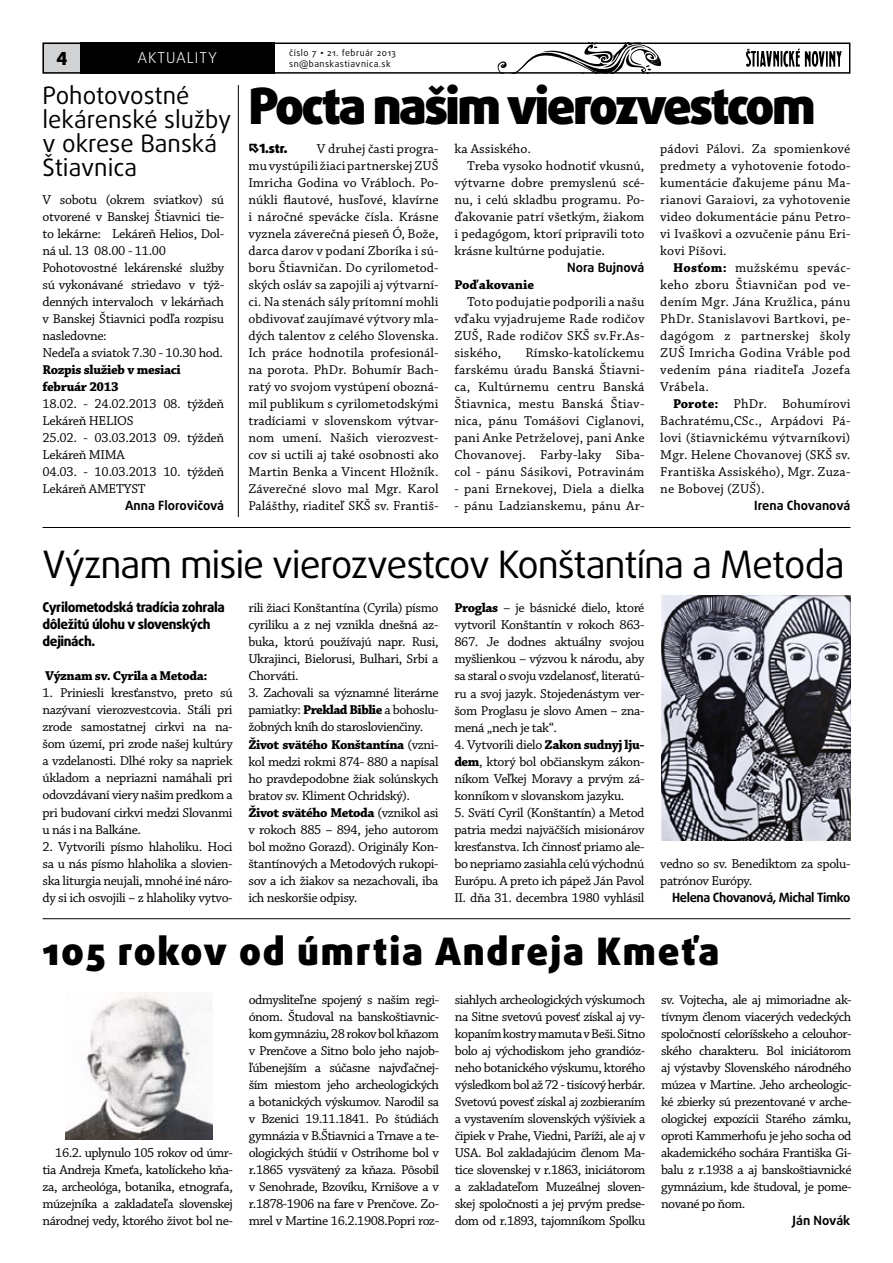
<style>
.page{position:relative;width:893px;height:1263px;background:#fff}
.page>*{position:absolute;margin:0;border:0;box-sizing:border-box;transform-origin:0 0}
.t1{font:900 49.8px "Daxline Pro";letter-spacing:-.05em;color:#000}
.t2{font:37.8px "Daxline Pro";letter-spacing:-.03em;color:#000}
.t3{font:900 37.8px "Daxline Pro";letter-spacing:.05em;color:#000}
.t4{font:24px/24px "Daxline Pro";color:#000}
.t5{font:900 18px "Daxline Pro";color:#000}
.t6{font:300 15px "Daxline Pro";letter-spacing:.06em;color:#fff}
.t7{font:13.5px/17px "Chaparral Pro Capt";letter-spacing:-.025em;color:#000;text-align:justify}
.t8{font:13.5px "Chaparral Pro Capt";color:#000}
.t9{font:700 13.5px/17px "Chaparral Pro";letter-spacing:-.03em;color:#000}
.t10{font:800 13.5px/17px "Daxline Pro";letter-spacing:-.03em;color:#000}
.t11{font:13.5px "Chaparral Pro Capt";letter-spacing:.01em;color:#000}
.t12{font:700 13.5px "Chaparral Pro";color:#000}
.t13{font:700 12.75px "Daxline Pro";letter-spacing:-.015em;color:#000}
.t14{font:900 12.75px "Daxline Pro";color:#000}
.t15{font:9px "Daxline Pro";letter-spacing:.05em;color:#000}
.s1{font-family:"Gill Sans MT Pro"}
.s2{font-family:"Chaparral Pro";font-weight:700}
.s3{font-family:"Chaparral Pro Capt";font-weight:400}
</style>
<div class="page">
<div style="left:43px;top:43px;width:46px;height:31px;background:#d1d3d4"></div>
<svg style="left:497px;top:46px;width:165px;height:25px"></svg>
<div style="left:43px;top:43px;width:807px;height:31px;border:2px solid #000"></div>
<div style="left:80px;top:43px;width:194px;height:31px;background:#000"></div>
<svg style="left:746px;top:49px;width:96px;height:18px"></svg>
<hr style="left:238px;top:85px;width:1px;height:432px;background:#000">
<hr style="left:43px;top:527px;width:807px;height:1px;background:#000">
<hr style="left:43px;top:918px;width:807px;height:1px;background:#000">
<img style="left:661px;top:595px;width:189px;height:246px">
<img style="left:66px;top:992px;width:147px;height:148px">
<h3 class="t5" style="left:56px;top:46px;width:12px">4</h3>
<p class="t15" style="left:289px;top:47px;width:108px">číslo 7 <span class="s1">•</span> 21. február 2013</p>
<p class="t6" style="left:137px;top:48px;width:81px">AKTUALITY</p>
<p class="t15" style="left:289px;top:58px;width:103px">sn@banskastiavnica.sk</p>
<h3 class="t4" style="left:43px;top:83px;width:190px">Pohotovostné lekárenské služby v okrese Banská<br>Štiavnica</h3>
<p class="t7" style="left:43px;top:192px;width:183px;text-align:left">V sobotu (okrem sviatkov) sú otvorené v Banskej Štiavnici tie&shy;to lekárne: Lekáreň Helios, Dol&shy;ná ul. 13 08.00 - 11.00<br>Pohotovostné lekárenské služby sú vykonávané striedavo v týž&shy;denných intervaloch v lekárňach v Banskej Štiavnici podľa rozpisu nasledovne:<br>Nedeľa a sviatok 7.30 - 10.30 hod.</p>
<p class="t9" style="left:43px;top:362px;width:140px">Rozpis služieb v mesiaci február 2013</p>
<p class="t7" style="left:43px;top:396px;width:183px;text-align:left">18.02. - 24.02.2013 08. týždeň<br>Lekáreň HELIOS<br>25.02. - 03.03.2013 09. týždeň<br>Lekáreň MIMA<br>04.03. - 10.03.2013 10. týždeň<br>Lekáreň AMETYST</p>
<p class="t13" style="left:125px;top:497px;width:101px">Anna Florovičová</p>
<h1 class="t1" style="left:248px;top:73px;width:569px">Pocta našim vierozvestcom</h1>
<p class="t7" style="left:248px;top:141px;width:192px;text-indent:68px">V druhej časti progra&shy;mu vystúpili žiaci partnerskej ZUŠ Imricha Godina vo Vrábloch. Po&shy;núkli flautové, husľové, klavírne i náročné spevácke čísla. Krásne vyznela záverečná pieseň Ó, Bože, darca darov v podaní Zboríka i sú&shy;boru Štiavničan. Do cyrilometod&shy;ských osláv sa zapojili aj výtvarní&shy;ci. Na stenách sály prítomní mohli obdivovať zaujímavé výtvory mla&shy;dých talentov z celého Slovenska.<br>Ich práce hodnotila profesionál&shy;na porota. PhDr. Bohumír Bach&shy;ratý vo svojom vystúpení obozná&shy;mil publikum s cyrilometodskými tradíciami v slovenskom výtvar&shy;nom umení. Našich vierozvest&shy;cov si uctili aj také osobnosti ako Martin Benka a Vincent Hložník.<br>Záverečné slovo mal Mgr. Karol Palášthy, riaditeľ SKŠ sv. Františ-</p>
<p class="t8" style="left:454px;top:141px;width:78px">ka Assiského.</p>
<p class="t14" style="left:248px;top:140px;width:41px">•1.str.</p>
<p class="t8" style="left:467px;top:158px;width:179px">Treba vysoko hodnotiť vkusnú,</p>
<p class="t8" style="left:454px;top:175px;width:192px">výtvarne dobre premyslenú scé-</p>
<p class="t8" style="left:454px;top:192px;width:192px">nu, i celú skladbu programu. Po-</p>
<p class="t8" style="left:454px;top:209px;width:192px">ďakovanie patrí všetkým, žiakom</p>
<p class="t8" style="left:454px;top:226px;width:192px">i pedagógom, ktorí pripravili toto</p>
<p class="t8" style="left:454px;top:243px;width:152px">krásne kultúrne podujatie.</p>
<p class="t13" style="left:567px;top:259px;width:79px">Nora Bujnová</p>
<p class="t12" style="left:454px;top:277px;width:81px">Poďakovanie</p>
<p class="t7" style="left:454px;top:294px;width:192px;text-indent:13px">Toto podujatie podporili a našu vďaku vyjadrujeme Rade rodičov ZUŠ, Rade rodičov SKŠ sv.Fr.As&shy;siského,</p>
<p class="t7" style="left:454px;top:345px;width:192px;text-indent:71px">Rímsko-katolíckemu farskému úradu Banská Štiavni&shy;ca, Kultúrnemu centru Banská Štiavnica, mestu Banská Štiav&shy;nica, pánu Tomášovi Ciglanovi, pani Anke Petrželovej, pani Anke Chovanovej. Farby-laky Siba&shy;col - pánu Sásikovi, Potravinám</p>
<p class="t11" style="left:454px;top:481px;width:192px">- pani Ernekovej, Diela a dielka</p>
<p class="t11" style="left:454px;top:498px;width:192px">- pánu Ladzianskemu, pánu Ar-</p>
<p class="t7" style="left:660px;top:141px;width:192px">pádovi Pálovi. Za spomienkové predmety a vyhotovenie fotodo&shy;kumentácie ďakujeme pánu Ma&shy;rianovi Garaiovi, za vyhotovenie video dokumentácie pánu Petro&shy;vi Ivaškovi a ozvučenie pánu Eri&shy;kovi Píšovi.</p>
<p class="t7" style="left:660px;top:260px;width:192px;text-indent:13px"><span class="s2">Hosťom:</span> mužskému spevác&shy;keho zboru Štiavničan pod ve&shy;dením Mgr. Jána Kružlica, pánu PhDr. Stanislavovi Bartkovi, pe&shy;dagógom z partnerskej školy ZUŠ Imricha Godina Vráble pod vedením pána riaditeľa Jozefa Vrábela.</p>
<p class="t7" style="left:660px;top:396px;width:192px;text-indent:13px"><span class="s2">Porote:</span> PhDr. Bohumírovi Bachratému,CSc., Arpádovi Pá&shy;lovi (štiavnickému výtvarníkovi)<br>Mgr. Helene Chovanovej (SKŠ sv.<br>Františka Assiského), Mgr. Zuza&shy;ne Bobovej (ZUŠ).</p>
<p class="t13" style="left:754px;top:497px;width:98px">Irena Chovanová</p>
<h2 class="t2" style="left:43px;top:540px;width:804px">Význam misie vierozvestcov Konštantína a Metoda</h2>
<p class="t10" style="left:43px;top:599px;width:184px">Cyrilometodská tradícia zohrala dôležitú úlohu v slovenských dejinách.</p>
<p class="t9" style="left:45px;top:668px;width:164px">Význam sv. Cyrila a Metoda:</p>
<p class="t7" style="left:43px;top:685px;width:192px">1. Priniesli kresťanstvo, preto sú nazývaní vierozvestcovia. Stáli pri zrode samostatnej cirkvi na na&shy;šom území, pri zrode našej kultúry a vzdelanosti. Dlhé roky sa napriek úkladom a nepriazni namáhali pri odovzdávaní viery našim predkom a pri budovaní cirkvi medzi Slovanmi u nás i na Balkáne.</p>
<p class="t7" style="left:43px;top:838px;width:192px">2. Vytvorili písmo hlaholiku. Hoci sa u nás písmo hlaholika a slovien&shy;ska liturgia neujali, mnohé iné náro&shy;dy si ich osvojili – z hlaholiky vytvo-</p>
<p class="t7" style="left:248px;top:600px;width:192px">rili žiaci Konštantína (Cyrila) písmo cyriliku a z nej vznikla dnešná az&shy;buka, ktorú používajú napr. Rusi, Ukrajinci, Bielorusi, Bulhari, Srbi a Chorváti.</p>
<p class="t7" style="left:248px;top:685px;width:192px">3. Zachovali sa významné literárne pamiatky: <span class="s2">Preklad Biblie</span> a bohoslu&shy;žobných kníh do staroslovienčiny.</p>
<p class="t9" style="left:248px;top:736px;width:192px">Život svätého Konštantína <span class="s3">(vzni-</span></p>
<p class="t7" style="left:248px;top:753px;width:192px">kol medzi rokmi 874- 880 a napísal ho pravdepodobne žiak solúnskych bratov sv. Kliment Ochridský).</p>
<p class="t9" style="left:248px;top:804px;width:192px">Život svätého Metoda <span class="s3">(vznikol asi</span></p>
<p class="t7" style="left:248px;top:821px;width:192px">v rokoch 885 – 894, jeho autorom bol možno Gorazd). Originály Kon&shy;štantínových a Metodových rukopi&shy;sov a ich žiakov sa nezachovali, iba ich neskoršie odpisy.</p>
<p class="t7" style="left:454px;top:600px;width:192px"><span class="s2">Proglas</span> – je básnické dielo, ktoré vytvoril Konštantín v rokoch 863- 867. Je dodnes aktuálny svojou myšlienkou – výzvou k národu, aby sa staral o svoju vzdelanosť, literatú&shy;ru a svoj jazyk. Stojedenástym ver&shy;šom Proglasu je slovo Amen – zna&shy;mená „nech je tak“.</p>
<p class="t7" style="left:454px;top:736px;width:192px">4. Vytvorili dielo <span class="s2">Zakon sudnyj lju&shy;dem</span>, ktorý bol občianskym zákon&shy;níkom Veľkej Moravy a prvým zá&shy;konníkom v slovanskom jazyku.</p>
<p class="t7" style="left:454px;top:804px;width:192px">5. Svätí Cyril (Konštantín) a Metod patria medzi najväčších misionárov kresťanstva. Ich činnosť priamo ale&shy;bo nepriamo zasiahla celú východnú Európu. A preto ich pápež Ján Pavol II. dňa 31. decembra 1980 vyhlásil</p>
<p class="t7" style="left:660px;top:855px;width:192px">vedno so sv. Benediktom za spolu&shy;patrónov Európy.</p>
<p class="t13" style="left:672px;top:888px;width:180px">Helena Chovanová, Michal Timko</p>
<h2 class="t3" style="left:43px;top:926px;width:678px">105 rokov od úmrtia Andreja Kmeťa</h2>
<p class="t7" style="left:43px;top:1144px;width:192px;text-indent:13px">16.2. uplynulo 105 rokov od úmr&shy;tia Andreja Kmeťa, katolíckeho kňa&shy;za, archeológa, botanika, etnografa, múzejníka a zakladateľa slovenskej národnej vedy, ktorého život bol ne-</p>
<p class="t7" style="left:249px;top:991px;width:192px">odmysliteľne spojený s našim regi&shy;ónom. Študoval na banskoštiavnic&shy;kom gymnáziu, 28 rokov bol kňazom v Prenčove a Sitno bolo jeho najob&shy;ľúbenejším a súčasne najvďačnej&shy;ším miestom jeho archeologických a botanických výskumov. Narodil sa v Bzenici 19.11.1841. Po štúdiách gymnázia v B.Štiavnici a Trnave a te&shy;ologických štúdií v Ostrihome bol v r.1865 vysvätený za kňaza. Pôsobil v Senohrade, Bzovíku, Krnišove a v r.1878-1906 na fare v Prenčove. Zo&shy;mrel v Martine 16.2.1908.Popri roz-</p>
<p class="t7" style="left:455px;top:991px;width:192px">siahlych archeologických výskumoch na Sitne svetovú povesť získal aj vy&shy;kopaním kostry mamuta v Beši. Sitno bolo aj východiskom jeho grandióz&shy;neho botanického výskumu, ktorého výsledkom bol až 72 - tisícový herbár.<br>Svetovú povesť získal aj zozbieraním a vystavením slovenských výšiviek a čipiek v Prahe, Viedni, Paríži, ale aj v USA. Bol zakladajúcim členom Ma&shy;tice slovenskej v r.1863, iniciátorom a zakladateľom Muzeálnej sloven&shy;skej spoločnosti a jej prvým predse&shy;dom od r.1893, tajomníkom Spolku</p>
<p class="t7" style="left:661px;top:991px;width:192px">sv. Vojtecha, ale aj mimoriadne ak&shy;tívnym členom viacerých vedeckých spoločností celoríšskeho a celouhor&shy;ského charakteru. Bol iniciátorom aj výstavby Slovenského národného múzea v Martine. Jeho archeologic&shy;ké zbierky sú prezentované v arche&shy;ologickej expozícii Starého zámku, oproti Kammerhofu je jeho socha od akademického sochára Františka Gi&shy;balu z r.1938 a aj banskoštiavnické gymnázium, kde študoval, je pome&shy;nované po ňom.</p>
<p class="t13" style="left:793px;top:1212px;width:59px">Ján Novák</p>
</div>
